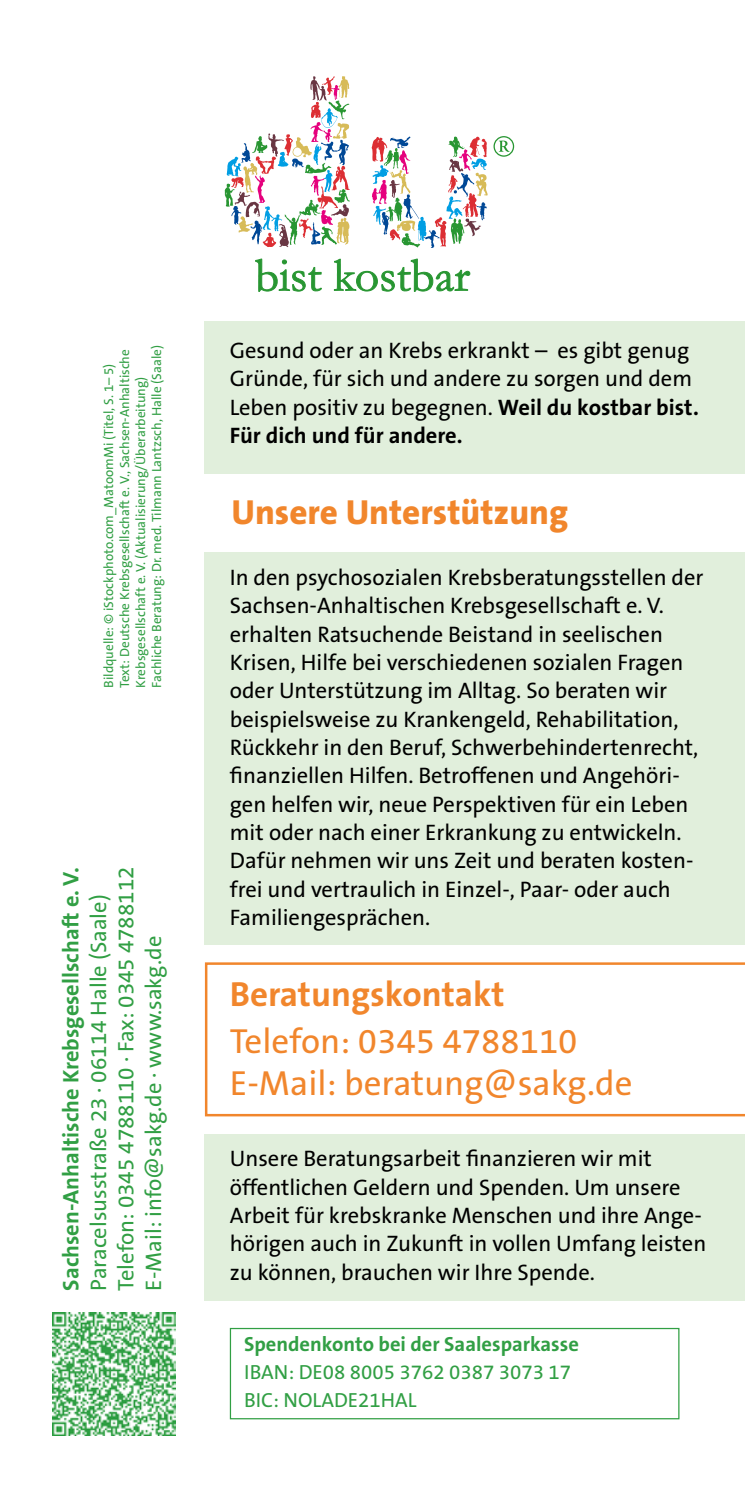
<style>
.page{position:relative;width:745px;height:1489px;background:#fff}
.page>*{position:absolute;margin:0;border:0;box-sizing:border-box;transform-origin:0 0}
.t1{font:35px/42.5px "The Sans B5 Plain";color:#f1862c}
.t2{font:800 35px "The Sans B8";color:#f1862c}
.t3{font:700 35px "The Sans B7";color:#f1862c}
.t4{font:22.5px/28.2px "The Sans B5 Plain";color:#000}
.t5{font:22.5px/27.5px "The Sans B5 Plain";color:#319f44}
.t6{font:700 22.5px "The Sans B7";color:#319f44}
.t7{font:700 22.5px "The Sans B7";color:#000}
.t8{font:20.5px/28.2px "The Sans B5 Plain";color:#319f44}
.t9{font:700 20.5px "The Sans B7";color:#319f44}
.t10{font:13.25px/16px "The Sans B5 Plain";color:#319f44}
.s1{font-family:"The Sans B7";font-weight:700}
</style>
<div class="page">
<div style="left:205px;top:1134px;width:539px;height:166px;background:#e1efdc"></div>
<div style="left:205px;top:321px;width:539px;height:623px;background:#e1efdc"></div>
<div style="left:194px;top:474px;width:550px;height:78px;background:#fff"></div>
<img style="left:52px;top:1312px;width:123px;height:122px">
<div style="left:230px;top:1327px;width:449px;height:92px;border:1px solid #319f44"></div>
<svg style="left:498px;top:141px;width:11px;height:11px"></svg>
<div style="left:493px;top:136px;width:21px;height:21px;border:1px solid #289632;border-radius:50%"></div>
<svg style="left:255px;top:258px;width:215px;height:34px"></svg>
<svg style="left:224px;top:76px;width:126px;height:171px"></svg>
<svg style="left:371px;top:136px;width:116px;height:112px"></svg>
<svg style="left:204px;top:962px;width:540px;height:155px"></svg>
<p class="t10" style="left:101px;top:687px;width:344px;rotate:-90deg">Bildquelle: © iStockphoto.com_MatoomMi (Titel, S. 1– 5)<br>Text: Deutsche Krebsgesellschaft e. V., Sachsen-Anhaltische Krebsgesellschaft e. V. (Aktualisierung/Überarbeitung)<br>Fachliche Beratung: Dr. med. Tilmann Lantzsch, Halle (Saale)</p>
<p class="t4" style="left:230px;top:337px;width:470px">Gesund oder an Krebs erkrankt – es gibt genug<br>Gründe, für sich und andere zu sorgen und dem<br>Leben positiv zu begegnen. <span class="s1">Weil du kostbar bist.</span></p>
<p class="t7" style="left:230px;top:423px;width:234px">Für dich und für andere.</p>
<h1 class="t2" style="left:231px;top:493px;width:338px">Unsere Unterstützung</h1>
<p class="t4" style="left:230px;top:563px;width:475px">In den psychosozialen Krebsberatungsstellen der Sachsen-Anhaltischen Krebsgesellschaft e. V. erhalten Ratsuchende Beistand in seelischen Krisen, Hilfe bei verschiedenen sozialen Fragen oder Unterstützung im Alltag. So beraten wir beispielsweise zu Krankengeld, Rehabilitation, Rückkehr in den Beruf, Schwerbehindertenrecht, finanziellen Hilfen. Betroffenen und Angehöri&shy;gen helfen wir, neue Perspektiven für ein Leben mit oder nach einer Erkrankung zu entwickeln.<br>Dafür nehmen wir uns Zeit und beraten kosten&shy;frei und vertraulich in Einzel-, Paar- oder auch Familiengesprächen.</p>
<p class="t6" style="left:59px;top:1290px;width:424px;rotate:-90deg">Sachsen-Anhaltische Krebsgesellschaft e. V.</p>
<p class="t5" style="left:85px;top:1290px;width:425px;rotate:-90deg">Paracelsusstraße 23 · 06114 Halle (Saale)<br>Telefon: 0345 4788110 · Fax: 0345 4788112<br>E-Mail: info@sakg.de · www.sakg.de</p>
<h1 class="t3" style="left:230px;top:975px;width:276px">Beratungskontakt</h1>
<h1 class="t1" style="left:230px;top:1020px;width:404px">Telefon: 0345 4788110<br>E-Mail: beratung@sakg.de</h1>
<p class="t4" style="left:230px;top:1145px;width:477px">Unsere Beratungsarbeit finanzieren wir mit öffentlichen Geldern und Spenden. Um unsere Arbeit für krebskranke Menschen und ihre Ange&shy;hörigen auch in Zukunft in vollen Umfang leisten zu können, brauchen wir Ihre Spende.</p>
<p class="t9" style="left:244px;top:1332px;width:336px">Spendenkonto bei der Saalesparkasse</p>
<p class="t8" style="left:244px;top:1358px;width:328px">IBAN: DE08 8005 3762 0387 3073 17<br>BIC: NOLADE21HAL</p>
</div>
